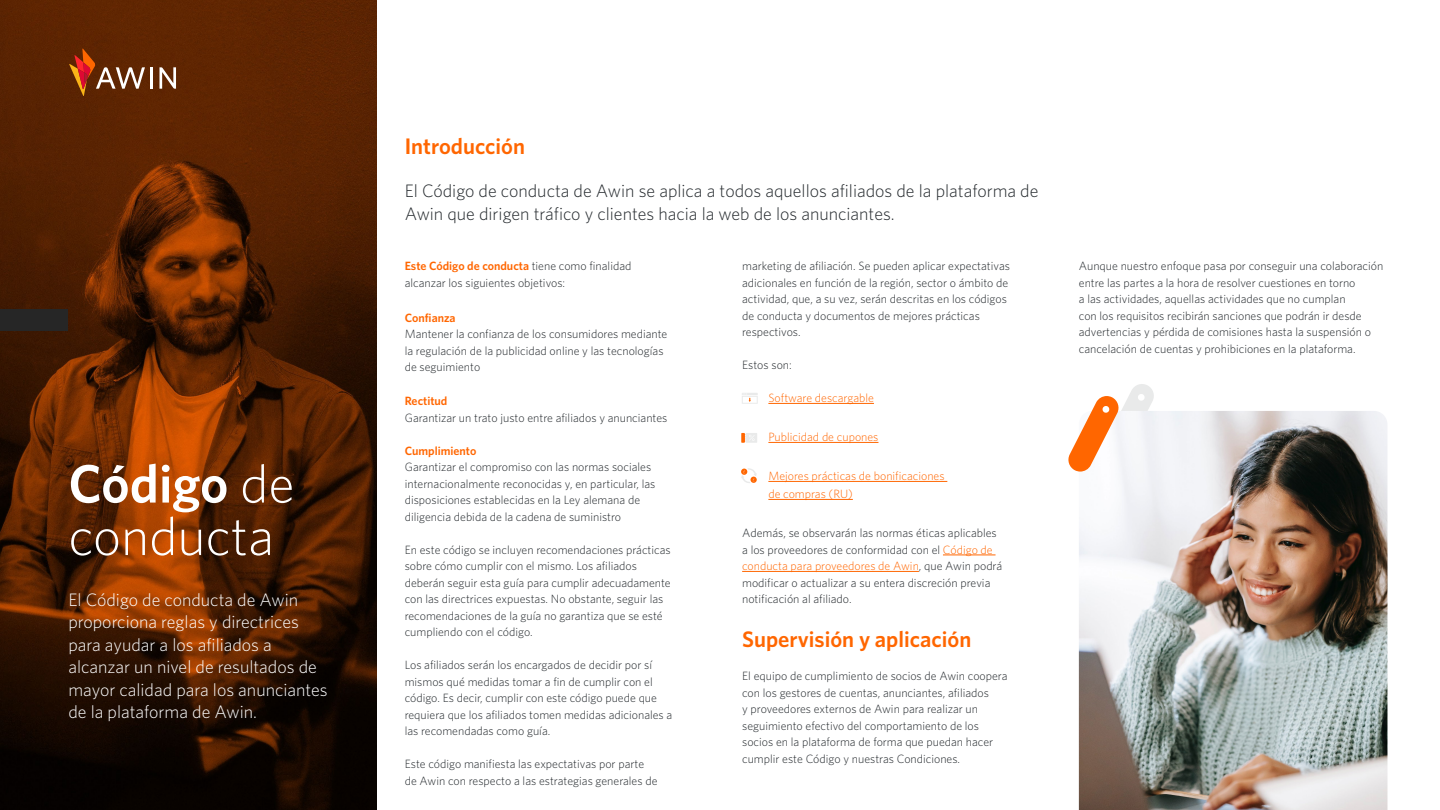
<style>
.page{position:relative;width:1440px;height:810px;background:#fff}
.page>*{position:absolute;margin:0;border:0;box-sizing:border-box;transform-origin:0 0}
.t1{font:300 54px/52.5px "Whitney";color:#fff}
.t2{font:600 22.5px "Whitney";color:#f60}
.t3{font:300 18px/22.5px "Whitney";color:#fff}
.t4{font:300 18px/22.5px "Whitney";color:#23282c}
.t5{font:300 12px/16.5px "Whitney";color:#23282c}
.t6{font:300 12px/18px "Whitney";color:#f60}
.t7{font:600 12px "Whitney";color:#f60}
.s1{font-weight:600}
.s2{font-weight:600;color:#f60}
.s3{color:#f60}
</style>
<div class="page">
<img style="left:0;top:0;width:376px;height:810px">
<hr style="left:150px;top:67px;width:3px;height:22px;background:#fff">
<svg style="left:159px;top:67px;width:17px;height:22px"></svg>
<svg style="left:69px;top:49px;width:76px;height:47px;background:#82411e"></svg>
<hr style="left:768px;top:403px;width:106px;height:1px;background:#f60">
<hr style="left:768px;top:442px;width:110px;height:1px;background:#f60">
<hr style="left:768px;top:481px;width:179px;height:1px;background:#f60">
<hr style="left:768px;top:499px;width:85px;height:1px;background:#f60">
<hr style="left:943px;top:555px;width:53px;height:1px;background:#f60">
<hr style="left:742px;top:571px;width:177px;height:1px;background:#f60">
<svg style="left:742px;top:393px;width:16px;height:11px"></svg>
<svg style="left:741px;top:433px;width:16px;height:10px"></svg>
<svg style="left:741px;top:468px;width:16px;height:15px"></svg>
<div style="left:0;top:309px;width:68px;height:21px;background:#262626"></div>
<img style="left:1079px;top:411px;width:309px;height:399px">
<svg style="left:1068px;top:384px;width:88px;height:125px"></svg>
<h1 class="t1" style="left:68px;top:456px;width:228px"><span class="s1">Código</span> de conducta</h1>
<h3 class="t3" style="left:68px;top:588px;width:261px">El Código de conducta de Awin proporciona reglas y directrices para ayudar a los afiliados a alcanzar un nivel de resultados de mayor calidad para los anunciantes de la plataforma de Awin.</h3>
<h2 class="t2" style="left:405px;top:131px;width:122px">Introducción</h2>
<h3 class="t4" style="left:405px;top:179px;width:635px">El Código de conducta de Awin se aplica a todos aquellos afiliados de la plataforma de<br>Awin que dirigen tráfico y clientes hacia la web de los anunciantes.</h3>
<p class="t5" style="left:405px;top:257px;width:228px;line-height:17.2px"><span class="s2">Este Código de conducta</span> tiene como finalidad alcanzar los siguientes objetivos:</p>
<p class="t7" style="left:405px;top:310px;width:52px">Confianza</p>
<p class="t5" style="left:405px;top:326px;width:264px">Mantener la confianza de los consumidores mediante la regulación de la publicidad online y las tecnologías de seguimiento</p>
<p class="t7" style="left:405px;top:393px;width:44px">Rectitud</p>
<p class="t5" style="left:405px;top:409px;width:264px">Garantizar un trato justo entre afiliados y anunciantes</p>
<p class="t7" style="left:405px;top:443px;width:73px">Cumplimiento</p>
<p class="t5" style="left:405px;top:458px;width:252px">Garantizar el compromiso con las normas sociales internacionalmente reconocidas y, en particular, las disposiciones establecidas en la Ley alemana de diligencia debida de la cadena de suministro</p>
<p class="t5" style="left:405px;top:541px;width:268px">En este código se incluyen recomendaciones prácticas sobre cómo cumplir con el mismo. Los afiliados deberán seguir esta guía para cumplir adecuadamente con las directrices expuestas. No obstante, seguir las recomendaciones de la guía no garantiza que se esté cumpliendo con el código.</p>
<p class="t5" style="left:405px;top:656px;width:269px">Los afiliados serán los encargados de decidir por sí mismos qué medidas tomar a fin de cumplir con el código. Es decir, cumplir con este código puede que requiera que los afiliados tomen medidas adicionales a las recomendadas como guía.</p>
<p class="t5" style="left:405px;top:755px;width:254px">Este código manifiesta las expectativas por parte de Awin con respecto a las estrategias generales de</p>
<p class="t5" style="left:742px;top:257px;width:269px">marketing de afiliación. Se pueden aplicar expectativas adicionales en función de la región, sector o ámbito de actividad, que, a su vez, serán descritas en los códigos de conducta y documentos de mejores prácticas respectivos.</p>
<p class="t5" style="left:742px;top:356px;width:51px">Estos son:</p>
<p class="t6" style="left:768px;top:389px;width:107px">Software descargable</p>
<p class="t6" style="left:768px;top:428px;width:112px">Publicidad de cupones</p>
<p class="t6" style="left:768px;top:467px;width:178px">Mejores prácticas de bonificaciones de compras (RU)</p>
<p class="t5" style="left:742px;top:524px;width:262px">Además, se observarán las normas éticas aplicables a los proveedores de conformidad con el <span class="s3">Código de conducta para proveedores de Awin</span>, que Awin podrá modificar o actualizar a su entera discreción previa notificación al afiliado.</p>
<h2 class="t2" style="left:742px;top:625px;width:231px">Supervisión y aplicación</h2>
<p class="t5" style="left:742px;top:668px;width:267px">El equipo de cumplimiento de socios de Awin coopera con los gestores de cuentas, anunciantes, afiliados<br>y proveedores externos de Awin para realizar un seguimiento efectivo del comportamiento de los socios en la plataforma de forma que puedan hacer cumplir este Código y nuestras Condiciones.</p>
<p class="t5" style="left:1079px;top:257px;width:306px">Aunque nuestro enfoque pasa por conseguir una colaboración entre las partes a la hora de resolver cuestiones en torno<br>a las actividades, aquellas actividades que no cumplan<br>con los requisitos recibirán sanciones que podrán ir desde advertencias y pérdida de comisiones hasta la suspensión o cancelación de cuentas y prohibiciones en la plataforma.</p>
</div>
